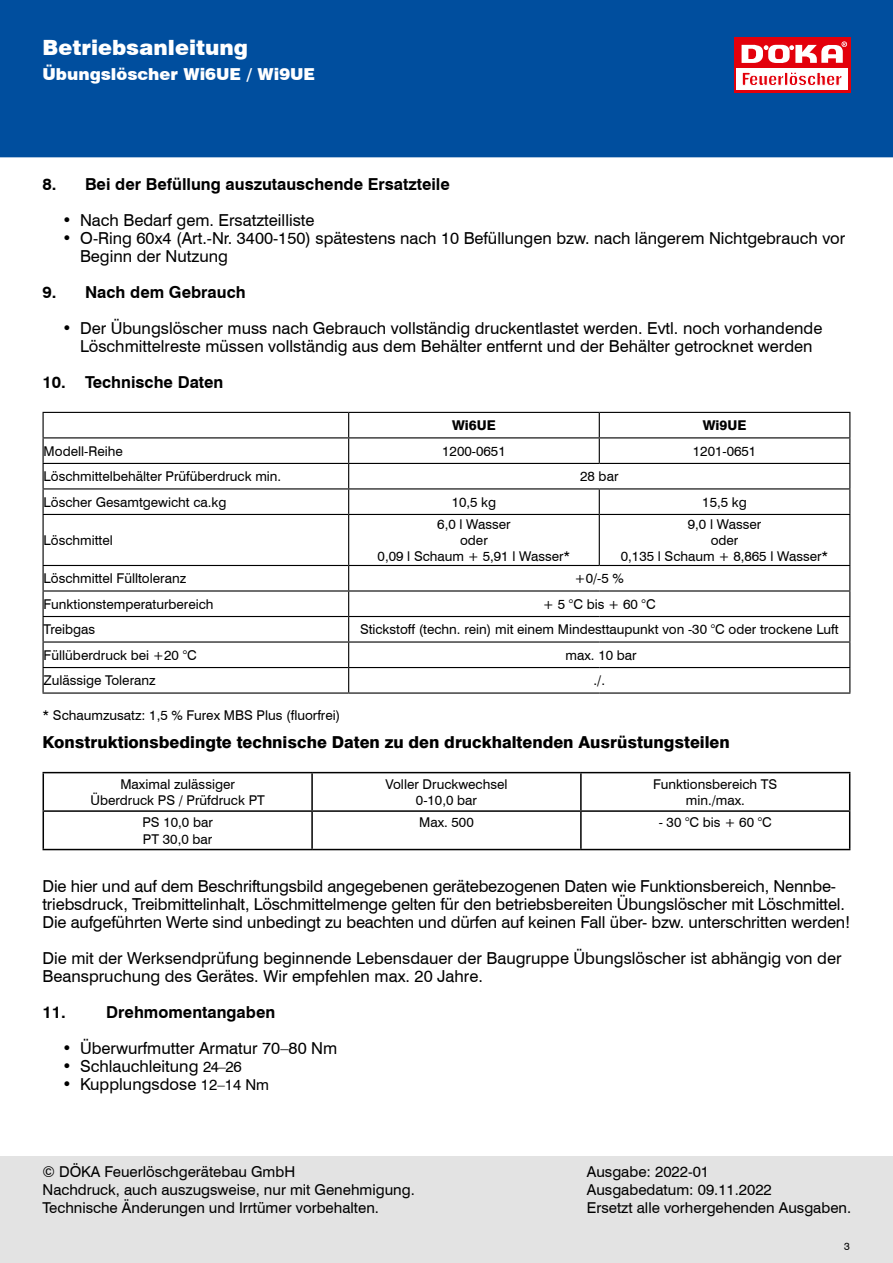
<style>
.page{position:relative;width:893px;height:1263px;background:#fff}
.page>*{position:absolute;margin:0;border:0;box-sizing:border-box;transform-origin:0 0}
.t1{font:900 21px "Swiss 721 BT";color:#fff}
.Standardtext{font:16.5px/18px "Swiss 721 BT";color:#000}
.t2{font:700 16.5px "Swiss 721 BT";color:#000}
.Standardtext_Fett{font:800 16.5px "Swiss 721 BT";color:#000}
.t3{font:900 16.5px "Swiss 721 BT";color:#fff}
.t4{font:15px/18px "Swiss 721 BT";color:#000}
.Tabelle_linksbündig{font:13.5px "Swiss 721 BT";color:#000}
.Tabelle_zentriert{font:13.5px "Swiss 721 BT";color:#000}
.Tabelle_Überschrift{font:800 13.5px "Swiss 721 BT";color:#000}
.t5{font:10.5px "Swiss 721 BT";color:#000}
.s1{font-size:15px}
</style>
<div class="page">
<div style="left:0;top:1157px;width:893px;height:106px;background:#e3e3e3"></div>
<div style="left:0;top:0;width:893px;height:157px;background:#004e9e"></div>
<div style="left:734px;top:38px;width:117px;height:55px;background:#e3000b"></div>
<div style="left:736px;top:68px;width:112px;height:22px;background:#fff"></div>
<svg style="left:742px;top:41px;width:105px;height:22px"></svg>
<svg style="left:742px;top:72px;width:100px;height:14px"></svg>
<svg style="left:44px;top:438px;width:805px;height:254px"></svg>
<hr style="left:43px;top:412px;width:306px;height:1px;background:#000">
<hr style="left:43px;top:437px;width:306px;height:1px;background:#000">
<hr style="left:43px;top:463px;width:306px;height:1px;background:#000">
<hr style="left:43px;top:488px;width:306px;height:1px;background:#000">
<svg style="left:43px;top:413px;width:1px;height:101px"></svg>
<hr style="left:43px;top:514px;width:306px;height:1px;background:#000">
<hr style="left:43px;top:515px;width:1px;height:50px;background:#000">
<hr style="left:348px;top:515px;width:1px;height:50px;background:#000">
<hr style="left:599px;top:514px;width:251px;height:1px;background:#000">
<hr style="left:599px;top:515px;width:1px;height:50px;background:#000">
<hr style="left:849px;top:515px;width:1px;height:50px;background:#000">
<hr style="left:43px;top:565px;width:306px;height:1px;background:#000">
<hr style="left:349px;top:565px;width:250px;height:1px;background:#000">
<hr style="left:599px;top:565px;width:251px;height:1px;background:#000">
<hr style="left:43px;top:590px;width:306px;height:1px;background:#000">
<hr style="left:349px;top:590px;width:250px;height:1px;background:#000">
<hr style="left:599px;top:590px;width:251px;height:1px;background:#000">
<hr style="left:43px;top:616px;width:306px;height:1px;background:#000">
<hr style="left:349px;top:616px;width:250px;height:1px;background:#000">
<hr style="left:599px;top:616px;width:251px;height:1px;background:#000">
<hr style="left:43px;top:641px;width:306px;height:2px;background:#000">
<hr style="left:349px;top:641px;width:250px;height:2px;background:#000">
<hr style="left:599px;top:641px;width:251px;height:2px;background:#000">
<hr style="left:43px;top:667px;width:306px;height:1px;background:#000">
<svg style="left:43px;top:566px;width:1px;height:126px"></svg>
<hr style="left:349px;top:667px;width:250px;height:1px;background:#000">
<svg style="left:348px;top:566px;width:1px;height:126px"></svg>
<hr style="left:599px;top:667px;width:251px;height:1px;background:#000">
<svg style="left:849px;top:566px;width:1px;height:126px"></svg>
<hr style="left:43px;top:692px;width:306px;height:2px;background:#000">
<hr style="left:349px;top:692px;width:250px;height:2px;background:#000">
<hr style="left:599px;top:692px;width:251px;height:2px;background:#000">
<hr style="left:349px;top:514px;width:250px;height:1px;background:#000">
<svg style="left:348px;top:412px;width:502px;height:102px"></svg>
<hr style="left:43px;top:772px;width:269px;height:1px;background:#000">
<hr style="left:43px;top:773px;width:1px;height:37px;background:#000">
<hr style="left:312px;top:772px;width:269px;height:1px;background:#000">
<hr style="left:311px;top:773px;width:2px;height:37px;background:#000">
<hr style="left:581px;top:772px;width:269px;height:1px;background:#000">
<hr style="left:580px;top:773px;width:2px;height:37px;background:#000">
<hr style="left:849px;top:773px;width:1px;height:37px;background:#000">
<hr style="left:43px;top:810px;width:269px;height:2px;background:#000">
<hr style="left:43px;top:812px;width:1px;height:37px;background:#000">
<hr style="left:312px;top:810px;width:269px;height:2px;background:#000">
<hr style="left:311px;top:812px;width:2px;height:37px;background:#000">
<hr style="left:581px;top:810px;width:269px;height:2px;background:#000">
<hr style="left:580px;top:812px;width:2px;height:37px;background:#000">
<hr style="left:849px;top:812px;width:1px;height:37px;background:#000">
<hr style="left:43px;top:849px;width:269px;height:1px;background:#000">
<hr style="left:312px;top:849px;width:269px;height:1px;background:#000">
<hr style="left:581px;top:849px;width:269px;height:1px;background:#000">
<p class="t1" style="left:43px;top:34px;width:207px">Betriebsanleitung</p>
<p class="t3" style="left:43px;top:64px;width:274px">Übungslöscher Wi6UE / Wi9UE</p>
<p class="t2" style="left:43px;top:174px;width:409px">8. Bei der Befüllung auszutauschende Ersatzteile</p>
<p class="Standardtext" style="left:62px;top:211px;width:254px">• Nach Bedarf gem. Ersatzteilliste</p>
<p class="Standardtext" style="left:80px;top:229px;width:767px;text-indent:-18px">• O-Ring 60x4 (Art.-Nr. 3400-150) spätestens nach 10 Befüllungen bzw. nach längerem Nichtgebrauch vor<br>Beginn der Nutzung</p>
<p class="t2" style="left:43px;top:282px;width:205px">9. Nach dem Gebrauch</p>
<p class="Standardtext" style="left:62px;top:319px;width:762px;text-align:center">• Der Übungslöscher muss nach Gebrauch vollständig druckentlastet werden. Evtl. noch vorhandende<br>Löschmittelreste müssen vollständig aus dem Behälter entfernt und der Behälter getrocknet werden</p>
<p class="t2" style="left:43px;top:372px;width:182px">10. Technische Daten</p>
<p class="Tabelle_Überschrift" style="left:452px;top:417px;width:45px">Wi6UE</p>
<p class="Tabelle_Überschrift" style="left:703px;top:417px;width:45px">Wi9UE</p>
<p class="Tabelle_linksbündig" style="left:44px;top:443px;width:81px">Modell-Reihe</p>
<p class="Tabelle_zentriert" style="left:442px;top:443px;width:65px">1200-0651</p>
<p class="Tabelle_zentriert" style="left:693px;top:443px;width:65px">1201-0651</p>
<p class="Tabelle_linksbündig" style="left:44px;top:468px;width:239px">Löschmittelbehälter Prüfüberdruck min.</p>
<p class="Tabelle_zentriert" style="left:580px;top:468px;width:40px">28 bar</p>
<p class="Tabelle_linksbündig" style="left:44px;top:494px;width:184px">Löscher Gesamtgewicht ca.kg</p>
<p class="Tabelle_zentriert" style="left:452px;top:494px;width:46px">10,5 kg</p>
<p class="Tabelle_zentriert" style="left:702px;top:494px;width:46px">15,5 kg</p>
<p class="Tabelle_linksbündig" style="left:44px;top:532px;width:71px">Löschmittel</p>
<p class="Tabelle_zentriert" style="left:437px;top:516px;width:75px">6,0 l Wasser</p>
<p class="Tabelle_zentriert" style="left:460px;top:532px;width:29px">oder</p>
<p class="Tabelle_zentriert" style="left:378px;top:548px;width:194px">0,09 l Schaum + 5,91 l Wasser*</p>
<p class="Tabelle_zentriert" style="left:688px;top:516px;width:75px">9,0 l Wasser</p>
<p class="Tabelle_zentriert" style="left:711px;top:532px;width:29px">oder</p>
<p class="Tabelle_zentriert" style="left:621px;top:548px;width:209px">0,135 l Schaum + 8,865 l Wasser*</p>
<p class="Tabelle_linksbündig" style="left:44px;top:570px;width:144px">Löschmittel Fülltoleranz</p>
<p class="Tabelle_zentriert" style="left:575px;top:570px;width:51px">+0/-5 %</p>
<p class="Tabelle_linksbündig" style="left:44px;top:596px;width:171px">Funktionstemperaturbereich</p>
<p class="Tabelle_linksbündig" style="left:543px;top:596px;width:114px">+ 5 °C bis + 60 °C</p>
<p class="Tabelle_linksbündig" style="left:44px;top:621px;width:53px">Treibgas</p>
<p class="Tabelle_linksbündig" style="left:360px;top:621px;width:480px">Stickstoff (techn. rein) mit einem Mindesttaupunkt von -30 °C oder trockene Luft</p>
<p class="Tabelle_linksbündig" style="left:44px;top:647px;width:155px">Füllüberdruck bei +20 °C</p>
<p class="Tabelle_zentriert" style="left:566px;top:647px;width:73px">max. 10 bar</p>
<p class="Tabelle_linksbündig" style="left:44px;top:672px;width:114px">Zulässige Toleranz</p>
<p class="Tabelle_zentriert" style="left:594px;top:672px;width:13px">./.</p>
<p class="Tabelle_linksbündig" style="left:43px;top:707px;width:299px">* Schaumzusatz: 1,5 % Furex MBS Plus (fluorfrei)</p>
<p class="Standardtext_Fett" style="left:43px;top:732px;width:689px">Konstruktionsbedingte technische Daten zu den druckhaltenden Ausrüstungsteilen</p>
<p class="Tabelle_zentriert" style="left:120px;top:776px;width:116px">Maximal zulässiger</p>
<p class="Tabelle_zentriert" style="left:90px;top:792px;width:176px">Überdruck PS / Prüfdruck PT</p>
<p class="Tabelle_zentriert" style="left:653px;top:776px;width:126px">Funktionsbereich TS</p>
<p class="Tabelle_zentriert" style="left:686px;top:792px;width:61px">min./max.</p>
<p class="Tabelle_zentriert" style="left:385px;top:776px;width:124px">Voller Druckwechsel</p>
<p class="Tabelle_zentriert" style="left:416px;top:792px;width:63px">0-10,0 bar</p>
<p class="Tabelle_zentriert" style="left:142px;top:814px;width:72px">PS 10,0 bar</p>
<p class="Tabelle_zentriert" style="left:143px;top:830px;width:71px">PT 30,0 bar</p>
<p class="Tabelle_zentriert" style="left:419px;top:814px;width:56px">Max. 500</p>
<p class="Tabelle_zentriert" style="left:659px;top:814px;width:115px">- 30 °C bis + 60 °C</p>
<p class="Standardtext" style="left:43px;top:877px;width:809px">Die hier und auf dem Beschriftungsbild angegebenen gerätebezogenen Daten wie Funktionsbereich, Nennbe&shy;triebsdruck, Treibmittelinhalt, Löschmittelmenge gelten für den betriebsbereiten Übungslöscher mit Löschmittel.<br>Die aufgeführten Werte sind unbedingt zu beachten und dürfen auf keinen Fall über- bzw. unterschritten werden!</p>
<p class="Standardtext" style="left:43px;top:949px;width:800px">Die mit der Werksendprüfung beginnende Lebensdauer der Baugruppe Übungslöscher ist abhängig von der<br>Beanspruchung des Gerätes. Wir empfehlen max. 20 Jahre.</p>
<p class="t2" style="left:43px;top:1002px;width:25px">11.</p>
<p class="t2" style="left:106px;top:1002px;width:170px">Drehmomentangaben</p>
<p class="Standardtext" style="left:62px;top:1039px;width:277px">• Überwurfmutter Armatur 70–80 Nm</p>
<p class="Standardtext" style="left:62px;top:1057px;width:181px">• Schlauchleitung <span class="s1">24–26</span></p>
<p class="Standardtext" style="left:62px;top:1075px;width:209px">• Kupplungsdose <span class="s1">12–14 Nm</span></p>
<p class="t4" style="left:43px;top:1162px;width:374px">© DÖKA Feuerlöschgerätebau GmbH<br>Nachdruck, auch auszugsweise, nur mit Genehmigung.<br>Technische Änderungen und Irrtümer vorbehalten.</p>
<p class="t4" style="left:587px;top:1162px;width:266px">Ausgabe: 2022-01<br>Ausgabedatum: 09.11.2022<br>Ersetzt alle vorhergehenden Ausgaben.</p>
<p class="t5" style="left:844px;top:1240px;width:7px">3</p>
</div>
